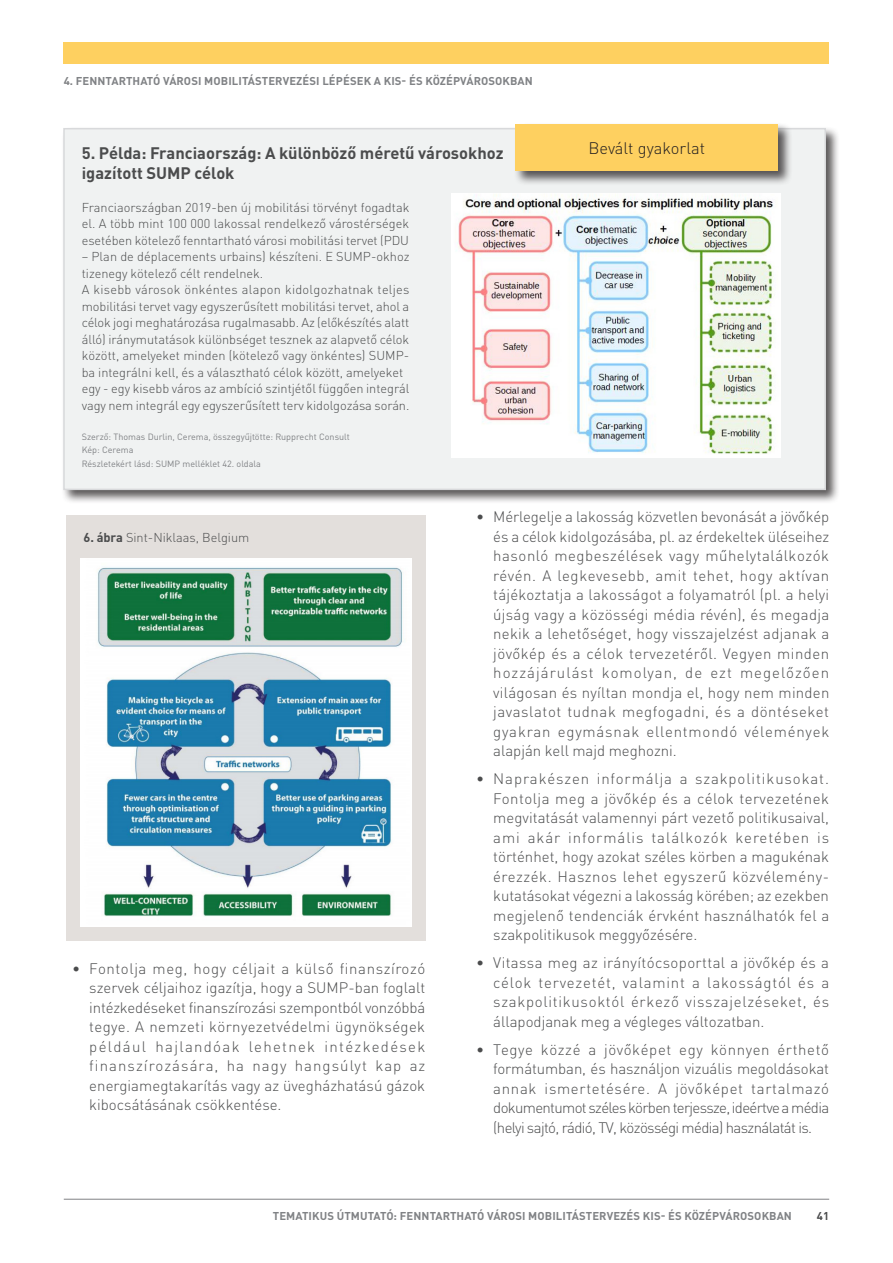
<style>
.page{position:relative;width:893px;height:1263px;background:#fff}
.page>*{position:absolute;margin:0;border:0;box-sizing:border-box;transform-origin:0 0}
.Box_title{font:700 16.5px/19.5px "DIN Pro";color:#4b4c4d}
.t1{font:300 16.5px "DIN Pro";color:#231f20}
.t2{font:300 15px/19.5px "DIN Pro";color:#4b4c4d;text-align:justify}
.box_and_table_regula{font:300 12.75px/16.5px "DIN Pro";color:#4b4c4d;text-align:justify}
.t3{font:700 11.25px "DIN Pro";letter-spacing:.01em;color:#808285}
.t4{font:700 11.25px "DIN Pro";color:#4b4c4d}
.Reference_in_box{font:9px "DIN Pro";color:#808285}
.s1{font-weight:700}
</style>
<div class="page">
<hr style="left:64px;top:1199px;width:765px;height:1px;background:#808285">
<div style="left:64px;top:43px;width:765px;height:21px;background:#fed060"></div>
<div style="left:66px;top:516px;width:360px;height:425px;background:#e3dfdc"></div>
<img style="left:81px;top:558px;width:330px;height:369px">
<div style="left:61px;top:126px;width:779px;height:378px;background:#231f20;opacity:.75"></div>
<div style="left:64px;top:129px;width:761px;height:360px;background:#f0f2f2"></div>
<div style="left:63px;top:128px;width:763px;height:362px;border:2px solid #d8d9db"></div>
<div style="left:513px;top:122px;width:279px;height:63px;background:#231f20;opacity:.75"></div>
<div style="left:516px;top:124px;width:262px;height:47px;background:#fed060"></div>
<img style="left:452px;top:193px;width:328px;height:264px">
<p class="t3" style="left:64px;top:72px;width:471px">4. FENNTARTHATÓ VÁROSI MOBILITÁSTERVEZÉSI LÉPÉSEK A KIS- ÉS KÖZÉPVÁROSOKBAN</p>
<p class="Box_title" style="left:82px;top:141px;width:423px">5. Példa: Franciaország: A különböző méretű városokhoz igazított SUMP célok</p>
<p class="box_and_table_regula" style="left:82px;top:198px;width:329px">Franciaországban 2019-ben új mobilitási törvényt fogadtak el. A több mint 100 000 lakossal rendelkező várostérségek esetében kötelező fenntartható városi mobilitási tervet (PDU</p>
<p class="box_and_table_regula" style="left:82px;top:248px;width:329px">– Plan de déplacements urbains) készíteni. E SUMP-okhoz tizenegy kötelező célt rendelnek.</p>
<p class="box_and_table_regula" style="left:82px;top:281px;width:329px">A kisebb városok önkéntes alapon kidolgozhatnak teljes mobilitási tervet vagy egyszerűsített mobilitási tervet, ahol a célok jogi meghatározása rugalmasabb. Az (előkészítés alatt álló) iránymutatások különbséget tesznek az alapvető célok között, amelyeket minden (kötelező vagy önkéntes) SUMP&shy;ba integrálni kell, és a választható célok között, amelyeket</p>
<p class="box_and_table_regula" style="left:82px;top:380px;width:329px">egy - egy kisebb város az ambíció szintjétől függően integrál</p>
<p class="box_and_table_regula" style="left:82px;top:396px;width:329px">vagy nem integrál egy egyszerűsített terv kidolgozása során.</p>
<p class="Reference_in_box" style="left:82px;top:429px;width:270px">Szerző: Thomas Durlin, Cerema, összegyűjtötte: Rupprecht Consult</p>
<p class="Reference_in_box" style="left:82px;top:443px;width:53px">Kép: Cerema</p>
<p class="Reference_in_box" style="left:82px;top:456px;width:181px">Részletekért lásd: SUMP melléklet 42. oldala</p>
<p class="t1" style="left:588px;top:137px;width:118px">Bevált gyakorlat</p>
<p class="box_and_table_regula" style="left:83px;top:529px;width:167px"><span class="s1">6. ábra</span> Sint-Niklaas, Belgium</p>
<p class="t2" style="left:89px;top:958px;width:338px;text-indent:-17px">• Fontolja meg, hogy céljait a külső finanszírozó szervek céljaihoz igazítja, hogy a SUMP-ban foglalt intézkedéseket finanszírozási szempontból vonzóbbá tegye. A nemzeti környezetvédelmi ügynökségek például hajlandóak lehetnek intézkedések finanszírozására, ha nagy hangsúlyt kap az energiamegtakarítás vagy az üvegházhatású gázok kibocsátásának csökkentése.</p>
<p class="t2" style="left:493px;top:506px;width:338px;text-indent:-17px">• Mérlegelje a lakosság közvetlen bevonását a jövőkép és a célok kidolgozásába, pl. az érdekeltek üléseihez hasonló megbeszélések vagy műhelytalálkozók révén. A legkevesebb, amit tehet, hogy aktívan tájékoztatja a lakosságot a folyamatról (pl. a helyi újság vagy a közösségi média révén), és megadja nekik a lehetőséget, hogy visszajelzést adjanak a jövőkép és a célok tervezetéről. Vegyen minden hozzájárulást komolyan, de ezt megelőzően világosan és nyíltan mondja el, hogy nem minden javaslatot tudnak megfogadni, és a döntéseket gyakran egymásnak ellentmondó vélemények alapján kell majd meghozni.</p>
<p class="t2" style="left:493px;top:768px;width:337px;text-indent:-17px">• Naprakészen informálja a szakpolitikusokat.<br>Fontolja meg a jövőkép és a célok tervezetének megvitatását valamennyi párt vezető politikusaival, ami akár informális találkozók keretében is történhet, hogy azokat széles körben a magukénak érezzék. Hasznos lehet egyszerű közvélemény&shy;kutatásokat végezni a lakosság körében; az ezekben megjelenő tendenciák érvként használhatók fel a szakpolitikusok meggyőzésére.</p>
<p class="t2" style="left:493px;top:952px;width:337px;text-indent:-17px">• Vitassa meg az irányítócsoporttal a jövőkép és a célok tervezetét, valamint a lakosságtól és a szakpolitikusoktól érkező visszajelzéseket, és állapodjanak meg a végleges változatban.</p>
<p class="t2" style="left:493px;top:1039px;width:337px;text-indent:-17px">• Tegye közzé a jövőképet egy könnyen érthető formátumban, és használjon vizuális megoldásokat annak ismertetésére. A jövőképet tartalmazó dokumentumot széles körben terjessze, ideértve a média (helyi sajtó, rádió, TV, közösségi média) használatát is.</p>
<p class="t3" style="left:273px;top:1207px;width:521px">TEMATIKUS ÚTMUTATÓ: FENNTARTHATÓ VÁROSI MOBILITÁSTERVEZÉS KIS- ÉS KÖZÉPVÁROSOKBAN</p>
<p class="t4" style="left:817px;top:1207px;width:14px">41</p>
</div>
